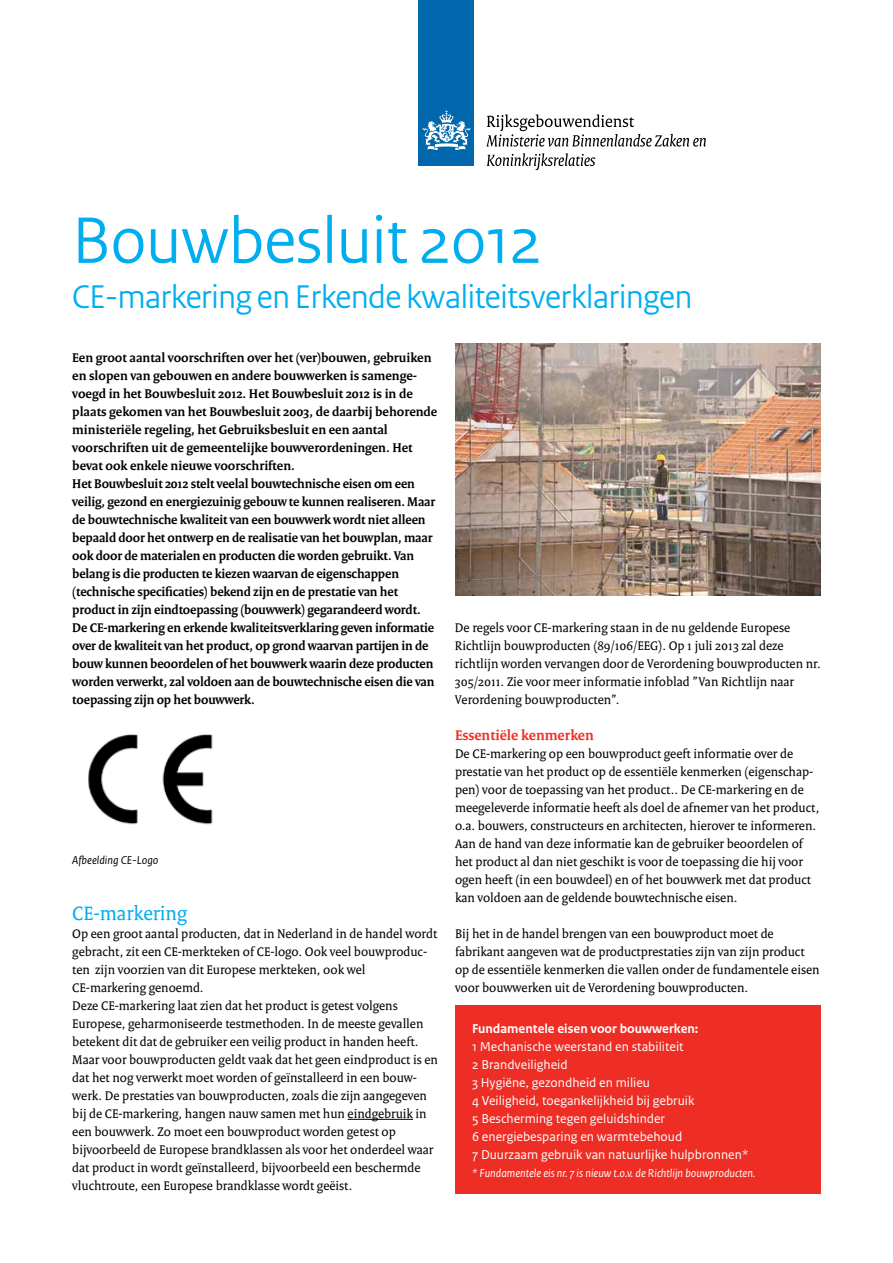
<style>
.page{position:relative;width:893px;height:1263px;background:#fff}
.page>*{position:absolute;margin:0;border:0;box-sizing:border-box;transform-origin:0 0}
.t1{font:69px "Rijksoverheid Sans Heading";color:#00aeef}
.t2{font:34.5px "Rijksoverheid Sans Heading";letter-spacing:-.01em;color:#00aeef}
.t3{font:21px "Rijksoverheid Serif";color:#00aeef}
.t4{font:700 15px "Rijksoverheid Serif";color:#ee2e24}
.t5{font:13.5px/18px "Rijksoverheid Serif";color:#000}
.t6{font:700 13.5px/18px "Rijksoverheid Serif";letter-spacing:-.01em;color:#000}
.t7{font:13.5px/18px "Rijksoverheid Sans Text";color:#fff}
.t8{font:700 13.5px "Rijksoverheid Sans Text";color:#fff}
.t9{font:italic 12px "Rijksoverheid Sans Text";color:#fff}
.t10{font:italic 12px "Rijksoverheid Sans Text";color:#000}
</style>
<div class="page">
<hr style="left:348px;top:1119px;width:65px;height:1px;background:#000">
<div style="left:419px;top:0;width:55px;height:166px;background:#0067ac"></div>
<svg style="left:423px;top:110px;width:47px;height:40px"></svg>
<svg style="left:486px;top:114px;width:220px;height:33px"></svg>
<svg style="left:487px;top:153px;width:108px;height:17px"></svg>
<div style="left:455px;top:1005px;width:366px;height:189px;background:#ee2e24"></div>
<img style="left:88px;top:734px;width:125px;height:91px">
<img style="left:455px;top:344px;width:366px;height:252px">
<h1 class="t1" style="left:72px;top:200px;width:471px">Bouwbesluit 2012</h1>
<h2 class="t2" style="left:72px;top:277px;width:621px">CE-markering en Erkende kwaliteitsverklaringen</h2>
<p class="t6" style="left:72px;top:348px;width:367px">Een groot aantal voorschriften over het (ver)bouwen, gebruiken en slopen van gebouwen en andere bouwwerken is samenge&shy;voegd in het Bouwbesluit 2012. Het Bouwbesluit 2012 is in de plaats gekomen van het Bouwbesluit 2003, de daarbij behorende ministeriële regeling, het Gebruiksbesluit en een aantal voorschriften uit de gemeentelijke bouwverordeningen. Het bevat ook enkele nieuwe voorschriften.<br>Het Bouwbesluit 2012 stelt veelal bouwtechnische eisen om een veilig, gezond en energiezuinig gebouw te kunnen realiseren. Maar de bouwtechnische kwaliteit van een bouwwerk wordt niet alleen bepaald door het ontwerp en de realisatie van het bouwplan, maar ook door de materialen en producten die worden gebruikt. Van belang is die producten te kiezen waarvan de eigenschappen (technische specificaties) bekend zijn en de prestatie van het product in zijn eindtoepassing (bouwwerk) gegarandeerd wordt.<br>De CE-markering en erkende kwaliteitsverklaring geven informatie over de kwaliteit van het product, op grond waarvan partijen in de bouw kunnen beoordelen of het bouwwerk waarin deze producten worden verwerkt, zal voldoen aan de bouwtechnische eisen die van toepassing zijn op het bouwwerk.</p>
<p class="t10" style="left:72px;top:853px;width:88px">Afbeelding CE-Logo</p>
<h3 class="t3" style="left:72px;top:901px;width:116px">CE-markering</h3>
<p class="t5" style="left:72px;top:924px;width:367px">Op een groot aantal producten, dat in Nederland in de handel wordt gebracht, zit een CE-merkteken of CE-logo. Ook veel bouwproduc&shy;ten zijn voorzien van dit Europese merkteken, ook wel CE-markering genoemd.<br>Deze CE-markering laat zien dat het product is getest volgens Europese, geharmoniseerde testmethoden. In de meeste gevallen betekent dit dat de gebruiker een veilig product in handen heeft.<br>Maar voor bouwproducten geldt vaak dat het geen eindproduct is en dat het nog verwerkt moet worden of geïnstalleerd in een bouw&shy;werk. De prestaties van bouwproducten, zoals die zijn aangegeven bij de CE-markering, hangen nauw samen met hun eindgebruik in een bouwwerk. Zo moet een bouwproduct worden getest op bijvoorbeeld de Europese brandklassen als voor het onderdeel waar dat product in wordt geïnstalleerd, bijvoorbeeld een beschermde vluchtroute, een Europese brandklasse wordt geëist.</p>
<p class="t5" style="left:455px;top:618px;width:367px">De regels voor CE-markering staan in de nu geldende Europese Richtlijn bouwproducten (89/106/EEG). Op 1 juli 2013 zal deze richtlijn worden vervangen door de Verordening bouwproducten nr.<br>305/2011. Zie voor meer informatie infoblad ”Van Richtlijn naar Verordening bouwproducten”.</p>
<p class="t4" style="left:455px;top:726px;width:140px">Essentiële kenmerken</p>
<p class="t5" style="left:455px;top:744px;width:366px">De CE-markering op een bouwproduct geeft informatie over de prestatie van het product op de essentiële kenmerken (eigenschap&shy;pen) voor de toepassing van het product.. De CE-markering en de meegeleverde informatie heeft als doel de afnemer van het product, o.a. bouwers, constructeurs en architecten, hierover te informeren.<br>Aan de hand van deze informatie kan de gebruiker beoordelen of het product al dan niet geschikt is voor de toepassing die hij voor ogen heeft (in een bouwdeel) en of het bouwwerk met dat product kan voldoen aan de geldende bouwtechnische eisen.</p>
<p class="t5" style="left:455px;top:924px;width:366px">Bij het in de handel brengen van een bouwproduct moet de fabrikant aangeven wat de productprestaties zijn van zijn product op de essentiële kenmerken die vallen onder de fundamentele eisen voor bouwwerken uit de Verordening bouwproducten.</p>
<p class="t8" style="left:472px;top:1021px;width:228px">Fundamentele eisen voor bouwwerken:</p>
<p class="t7" style="left:472px;top:1038px;width:279px">1 Mechanische weerstand en stabiliteit<br>2 Brandveiligheid<br>3 Hygiëne, gezondheid en milieu<br>4 Veiligheid, toegankelijkheid bij gebruik<br>5 Bescherming tegen geluidshinder<br>6 energiebesparing en warmtebehoud<br>7 Duurzaam gebruik van natuurlijke hulpbronnen*</p>
<p class="t9" style="left:472px;top:1166px;width:285px">* Fundamentele eis nr. 7 is nieuw t.o.v. de Richtlijn bouwproducten.</p>
</div>
